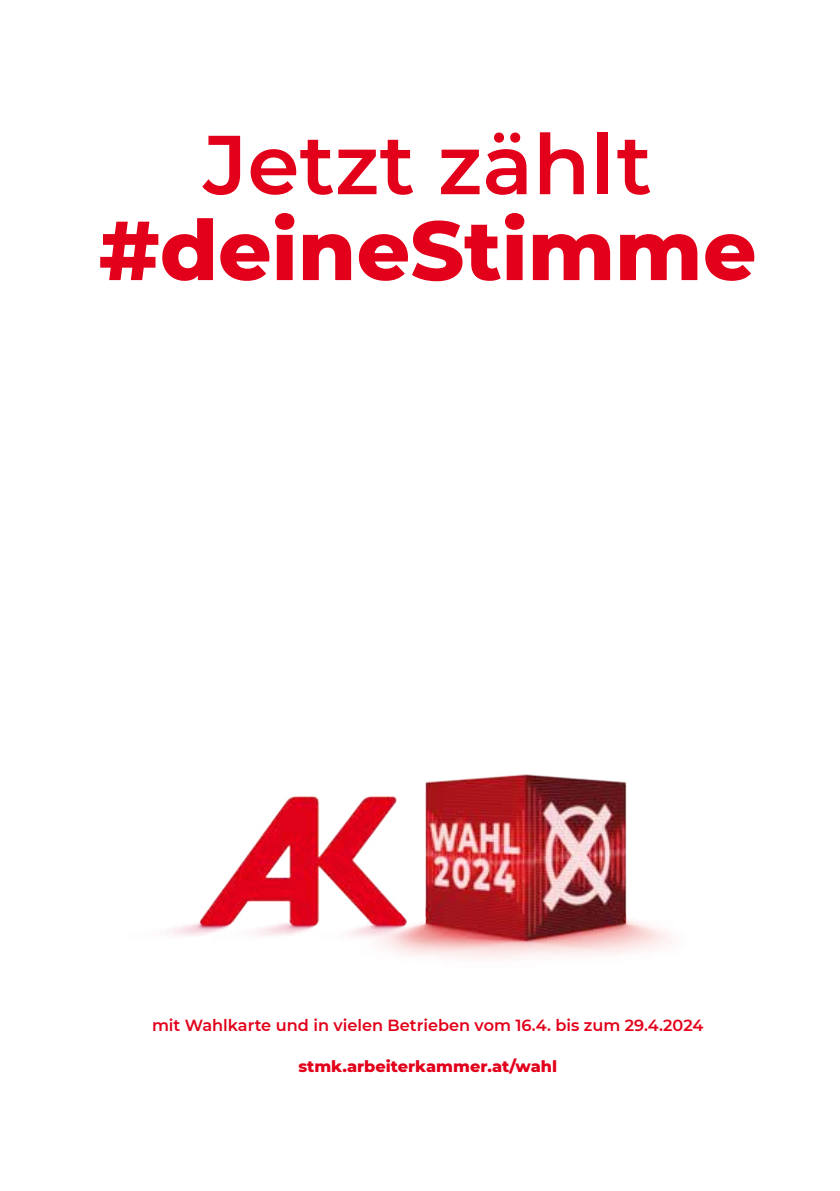
<style>
.page{position:relative;width:840px;height:1191px;background:#fff}
.page>*{position:absolute;margin:0;border:0;box-sizing:border-box;transform-origin:0 0}
.t1{font:800 83.4px "Montserrat";color:#e2001a}
.t2{font:600 83.4px "Montserrat";color:#e2001a}
.t3{font:600 16px "Montserrat";color:#e2001a}
.t4{font:800 16px "Montserrat";color:#e2001a}
</style>
<div class="page">
<img style="left:169px;top:774px;width:502px;height:185px">
<p class="t2" style="left:203px;top:105px;width:449px">Jetzt zählt</p>
<h1 class="t1" style="left:99px;top:189px;width:659px">#deineStimme</h1>
<h6 class="t3" style="left:152px;top:1014px;width:552px">mit Wahlkarte und in vielen Betrieben vom 16.4. bis zum 29.4.2024</h6>
<p class="t4" style="left:298px;top:1054px;width:260px">stmk.arbeiterkammer.at/wahl</p>
</div>
